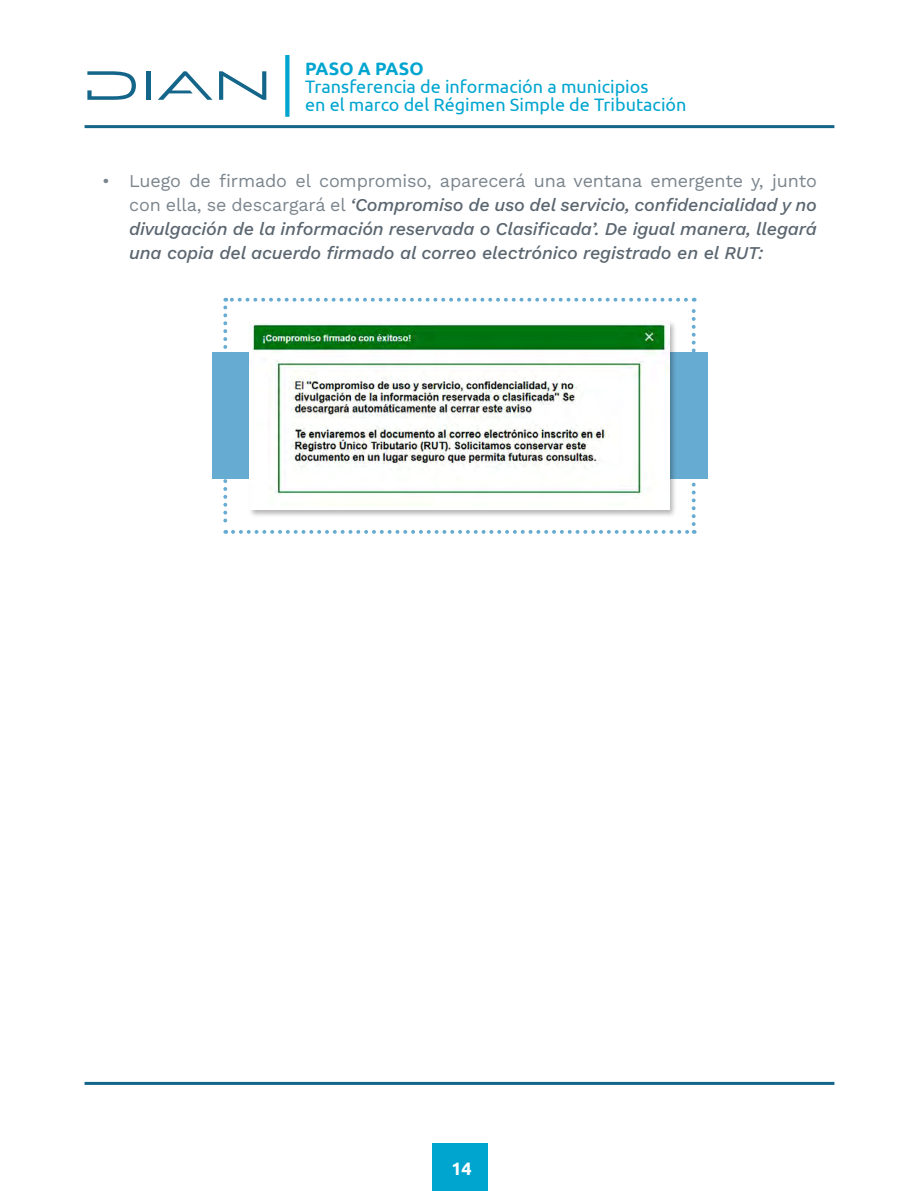
<style>
.page{position:relative;width:919px;height:1191px;background:#fff}
.page>*{position:absolute;margin:0;border:0;box-sizing:border-box;transform-origin:0 0}
.t1{font:italic 500 18px/24px "Work Sans";letter-spacing:-.01em;color:#5b6670;text-align:justify}
.t2{font:18px/18px "Ubuntu";color:#00a5cf}
.t3{font:700 18px "Ubuntu";color:#00a5cf}
.t4{font:700 18px "Ubuntu";color:#fff}
.s1{font-weight:400;font-style:normal;color:#7b858d}
</style>
<div class="page">
<hr style="left:85px;top:1082px;width:749px;height:3px;background:#136589">
<hr style="left:85px;top:125px;width:749px;height:3px;background:#136589">
<svg style="left:158px;top:71px;width:54px;height:29px"></svg>
<svg style="left:87px;top:71px;width:49px;height:29px"></svg>
<hr style="left:146px;top:71px;width:4px;height:29px;background:#136589">
<svg style="left:219px;top:71px;width:47px;height:29px"></svg>
<svg style="left:285px;top:55px;width:4px;height:62px"></svg>
<div style="left:432px;top:1143px;width:56px;height:48px;background:#00a5cf"></div>
<svg style="left:223px;top:298px;width:472px;height:236px"></svg>
<div style="left:212px;top:353px;width:495px;height:126px;background:#66abd1"></div>
<div style="left:248px;top:320px;width:429px;height:198px;background:#000;opacity:.3"></div>
<img style="left:250px;top:322px;width:419px;height:188px">
<p class="t3" style="left:305px;top:58px;width:120px">PASO A PASO</p>
<p class="t2" style="left:305px;top:77px;width:383px">Transferencia de información a municipios<br>en el marco del Régimen Simple de Tributación</p>
<p class="t1" style="left:129px;top:168px;width:689px;text-indent:-27px"><span class="s1">• Luego de firmado el compromiso, aparecerá una ventana emergente y, junto con ella, se descargará el</span> ‘Compromiso de uso del servicio, confidencialidad y no divulgación de la información reservada o Clasificada’. De igual manera, llegará una copia del acuerdo firmado al correo electrónico registrado en el RUT:</p>
<p class="t4" style="left:451px;top:1158px;width:22px">14</p>
</div>
